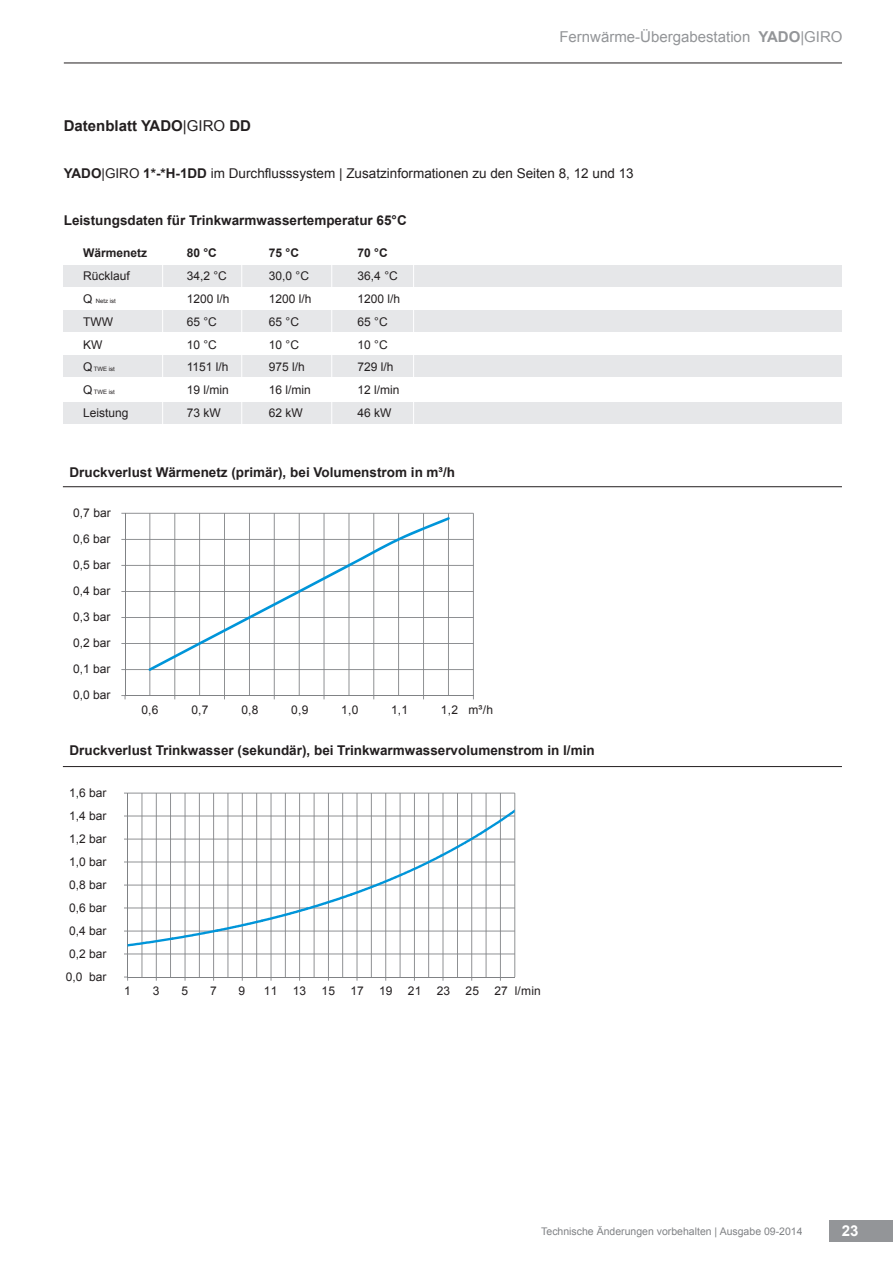
<style>
.page{position:relative;width:893px;height:1263px;background:#fff}
.page>*{position:absolute;margin:0;border:0;box-sizing:border-box;transform-origin:0 0}
.t1{font:15px "Arial";color:#939598}
.t2{font:700 15px "Arial";color:#231f20}
.t3{font:700 15px "Arial";color:#fff}
.t4{font:700 13.5px "Arial";color:#231f20}
.t5{font:13.5px "Arial";color:#231f20}
.t6{font:12px "Arial";color:#231f20}
.t7{font:700 12px "Arial";color:#231f20}
.t8{font:10.5px "Arial";color:#808285}
.t9{font:6px "Arial";color:#231f20}
.s1{font-weight:700}
.s2{font-weight:400}
.s3{font-size:12px}
</style>
<div class="page">
<hr style="left:125px;top:669px;width:348px;height:1px;background:#808285">
<hr style="left:125px;top:643px;width:348px;height:1px;background:#808285">
<hr style="left:125px;top:617px;width:348px;height:1px;background:#808285">
<hr style="left:125px;top:591px;width:348px;height:1px;background:#808285">
<hr style="left:125px;top:565px;width:348px;height:1px;background:#808285">
<hr style="left:125px;top:539px;width:348px;height:1px;background:#808285">
<hr style="left:125px;top:513px;width:348px;height:1px;background:#808285">
<div style="left:64px;top:403px;width:778px;height:21px;background:#e6e7e9"></div>
<div style="left:64px;top:265px;width:778px;height:21px;background:#e6e7e9"></div>
<div style="left:64px;top:310px;width:778px;height:21px;background:#e6e7e9"></div>
<div style="left:64px;top:356px;width:778px;height:21px;background:#e6e7e9"></div>
<hr style="left:162px;top:257px;width:1px;height:167px;background:#fff">
<hr style="left:331px;top:260px;width:1px;height:164px;background:#fff">
<hr style="left:413px;top:260px;width:1px;height:164px;background:#fff">
<hr style="left:241px;top:257px;width:1px;height:167px;background:#fff">
<div style="left:829px;top:1220px;width:64px;height:22px;background:#939598"></div>
<hr style="left:64px;top:63px;width:778px;height:1px;background:#231f20">
<hr style="left:128px;top:953px;width:387px;height:1px;background:#808285">
<hr style="left:128px;top:793px;width:387px;height:1px;background:#808285">
<hr style="left:142px;top:793px;width:1px;height:184px;background:#808285">
<hr style="left:156px;top:793px;width:1px;height:184px;background:#808285">
<hr style="left:170px;top:793px;width:1px;height:184px;background:#808285">
<hr style="left:185px;top:793px;width:1px;height:184px;background:#808285">
<hr style="left:199px;top:793px;width:1px;height:184px;background:#808285">
<hr style="left:213px;top:793px;width:1px;height:184px;background:#808285">
<hr style="left:227px;top:793px;width:1px;height:184px;background:#808285">
<hr style="left:242px;top:793px;width:1px;height:184px;background:#808285">
<hr style="left:256px;top:793px;width:1px;height:184px;background:#808285">
<hr style="left:271px;top:793px;width:1px;height:184px;background:#808285">
<hr style="left:285px;top:793px;width:1px;height:184px;background:#808285">
<hr style="left:299px;top:793px;width:1px;height:184px;background:#808285">
<hr style="left:314px;top:793px;width:1px;height:184px;background:#808285">
<hr style="left:328px;top:793px;width:1px;height:184px;background:#808285">
<hr style="left:342px;top:793px;width:1px;height:184px;background:#808285">
<hr style="left:357px;top:793px;width:1px;height:184px;background:#808285">
<hr style="left:371px;top:793px;width:1px;height:184px;background:#808285">
<hr style="left:385px;top:793px;width:1px;height:184px;background:#808285">
<hr style="left:400px;top:793px;width:1px;height:184px;background:#808285">
<hr style="left:414px;top:793px;width:1px;height:184px;background:#808285">
<hr style="left:428px;top:793px;width:1px;height:184px;background:#808285">
<hr style="left:443px;top:793px;width:1px;height:184px;background:#808285">
<hr style="left:457px;top:793px;width:1px;height:184px;background:#808285">
<hr style="left:471px;top:793px;width:1px;height:184px;background:#808285">
<hr style="left:486px;top:793px;width:1px;height:184px;background:#808285">
<hr style="left:500px;top:793px;width:1px;height:184px;background:#808285">
<hr style="left:514px;top:793px;width:1px;height:184px;background:#808285">
<hr style="left:127px;top:793px;width:1px;height:184px;background:#808285">
<hr style="left:128px;top:976px;width:387px;height:1px;background:#808285">
<svg style="left:124px;top:809px;width:391px;height:137px"></svg>
<hr style="left:149px;top:513px;width:1px;height:183px;background:#808285">
<hr style="left:174px;top:513px;width:1px;height:183px;background:#808285">
<hr style="left:199px;top:513px;width:1px;height:183px;background:#808285">
<hr style="left:224px;top:513px;width:1px;height:183px;background:#808285">
<hr style="left:249px;top:513px;width:1px;height:183px;background:#808285">
<hr style="left:274px;top:513px;width:1px;height:183px;background:#808285">
<hr style="left:299px;top:513px;width:1px;height:183px;background:#808285">
<hr style="left:324px;top:513px;width:1px;height:183px;background:#808285">
<hr style="left:349px;top:513px;width:1px;height:183px;background:#808285">
<hr style="left:373px;top:513px;width:1px;height:183px;background:#808285">
<hr style="left:398px;top:513px;width:1px;height:183px;background:#808285">
<hr style="left:423px;top:513px;width:1px;height:183px;background:#808285">
<hr style="left:448px;top:513px;width:1px;height:183px;background:#808285">
<hr style="left:473px;top:513px;width:1px;height:183px;background:#808285">
<hr style="left:125px;top:513px;width:1px;height:183px;background:#808285">
<hr style="left:125px;top:695px;width:348px;height:1px;background:#808285">
<svg style="left:148px;top:517px;width:302px;height:154px"></svg>
<hr style="left:63px;top:486px;width:779px;height:1px;background:#231f20">
<hr style="left:63px;top:766px;width:779px;height:1px;background:#231f20">
<p class="t1" style="left:559px;top:31px;width:285px">Fernwärme-Übergabestation <span class="s1">YADO</span>|GIRO</p>
<p class="t2" style="left:64px;top:120px;width:189px">Datenblatt YADO<span class="s2">|GIRO</span> DD</p>
<p class="t5" style="left:64px;top:168px;width:571px"><span class="s1">YADO</span>|GIRO <span class="s1">1*-*H-1DD</span> im Durchflusssystem | Zusatzinformationen zu den Seiten 8, 12 und 13</p>
<p class="t4" style="left:64px;top:216px;width:344px">Leistungsdaten für Trinkwarmwassertemperatur 65°C</p>
<p class="t7" style="left:83px;top:248px;width:66px">Wärmenetz</p>
<p class="t7" style="left:187px;top:248px;width:32px">80 °C</p>
<p class="t7" style="left:269px;top:248px;width:32px">75 °C</p>
<p class="t7" style="left:358px;top:248px;width:32px">70 °C</p>
<p class="t6" style="left:83px;top:271px;width:48px">Rücklauf</p>
<p class="t6" style="left:187px;top:271px;width:42px">34,2 °C</p>
<p class="t6" style="left:269px;top:271px;width:42px">30,0 °C</p>
<p class="t6" style="left:358px;top:271px;width:42px">36,4 °C</p>
<p class="t9" style="left:83px;top:298px;width:34px"><span class="s3">Q</span> Netz ist</p>
<p class="t6" style="left:187px;top:294px;width:44px">1200 l/h</p>
<p class="t6" style="left:269px;top:294px;width:44px">1200 l/h</p>
<p class="t6" style="left:358px;top:294px;width:44px">1200 l/h</p>
<p class="t6" style="left:83px;top:317px;width:31px">TWW</p>
<p class="t6" style="left:187px;top:317px;width:32px">65 °C</p>
<p class="t6" style="left:269px;top:317px;width:32px">65 °C</p>
<p class="t6" style="left:358px;top:317px;width:32px">65 °C</p>
<p class="t6" style="left:83px;top:340px;width:21px">KW</p>
<p class="t6" style="left:187px;top:340px;width:32px">10 °C</p>
<p class="t6" style="left:269px;top:340px;width:32px">10 °C</p>
<p class="t6" style="left:358px;top:340px;width:32px">10 °C</p>
<p class="t9" style="left:83px;top:367px;width:33px"><span class="s3">Q</span> TWE ist</p>
<p class="t6" style="left:187px;top:363px;width:43px">1151 l/h</p>
<p class="t6" style="left:269px;top:363px;width:38px">975 l/h</p>
<p class="t6" style="left:358px;top:363px;width:38px">729 l/h</p>
<p class="t9" style="left:83px;top:390px;width:33px"><span class="s3">Q</span> TWE ist</p>
<p class="t6" style="left:187px;top:385px;width:44px">19 l/min</p>
<p class="t6" style="left:269px;top:385px;width:44px">16 l/min</p>
<p class="t6" style="left:358px;top:385px;width:44px">12 l/min</p>
<p class="t6" style="left:83px;top:408px;width:47px">Leistung</p>
<p class="t6" style="left:187px;top:408px;width:36px">73 kW</p>
<p class="t6" style="left:269px;top:408px;width:36px">62 kW</p>
<p class="t6" style="left:358px;top:408px;width:36px">46 kW</p>
<p class="t4" style="left:69px;top:467px;width:387px">Druckverlust Wärmenetz (primär), bei Volumenstrom in m³/h</p>
<p class="t6" style="left:73px;top:508px;width:39px">0,7 bar</p>
<p class="t6" style="left:73px;top:534px;width:39px">0,6 bar</p>
<p class="t6" style="left:73px;top:560px;width:39px">0,5 bar</p>
<p class="t6" style="left:73px;top:586px;width:39px">0,4 bar</p>
<p class="t6" style="left:73px;top:612px;width:39px">0,3 bar</p>
<p class="t6" style="left:73px;top:638px;width:39px">0,2 bar</p>
<p class="t6" style="left:73px;top:665px;width:39px">0,1 bar</p>
<p class="t6" style="left:73px;top:691px;width:39px">0,0 bar</p>
<p class="t6" style="left:141px;top:705px;width:19px">0,6</p>
<p class="t6" style="left:191px;top:705px;width:19px">0,7</p>
<p class="t6" style="left:241px;top:705px;width:19px">0,8</p>
<p class="t6" style="left:291px;top:705px;width:19px">0,9</p>
<p class="t6" style="left:341px;top:705px;width:19px">1,0</p>
<p class="t6" style="left:391px;top:705px;width:19px">1,1</p>
<p class="t6" style="left:441px;top:705px;width:54px">1,2 m³/h</p>
<p class="t4" style="left:69px;top:746px;width:527px">Druckverlust Trinkwasser (sekundär), bei Trinkwarmwasservolumenstrom in l/min</p>
<p class="t6" style="left:69px;top:788px;width:39px">1,6 bar</p>
<p class="t6" style="left:69px;top:811px;width:39px">1,4 bar</p>
<p class="t6" style="left:69px;top:834px;width:39px">1,2 bar</p>
<p class="t6" style="left:69px;top:857px;width:39px">1,0 bar</p>
<p class="t6" style="left:69px;top:880px;width:39px">0,8 bar</p>
<p class="t6" style="left:69px;top:903px;width:39px">0,6 bar</p>
<p class="t6" style="left:69px;top:926px;width:39px">0,4 bar</p>
<p class="t6" style="left:69px;top:949px;width:39px">0,2 bar</p>
<p class="t6" style="left:66px;top:972px;width:42px">0,0 bar</p>
<p class="t6" style="left:124px;top:986px;width:8px">1</p>
<p class="t6" style="left:153px;top:986px;width:8px">3</p>
<p class="t6" style="left:181px;top:986px;width:8px">5</p>
<p class="t6" style="left:210px;top:986px;width:8px">7</p>
<p class="t6" style="left:239px;top:986px;width:8px">9</p>
<p class="t6" style="left:264px;top:986px;width:15px">11</p>
<p class="t6" style="left:293px;top:986px;width:15px">13</p>
<p class="t6" style="left:321px;top:986px;width:15px">15</p>
<p class="t6" style="left:350px;top:986px;width:15px">17</p>
<p class="t6" style="left:379px;top:986px;width:15px">19</p>
<p class="t6" style="left:408px;top:986px;width:15px">21</p>
<p class="t6" style="left:437px;top:986px;width:15px">23</p>
<p class="t6" style="left:466px;top:986px;width:15px">25</p>
<p class="t6" style="left:494px;top:986px;width:48px">27 l/min</p>
<p class="t8" style="left:541px;top:1227px;width:263px">Technische Änderungen vorbehalten | Ausgabe 09-2014</p>
<p class="t3" style="left:842px;top:1225px;width:18px">23</p>
</div>
